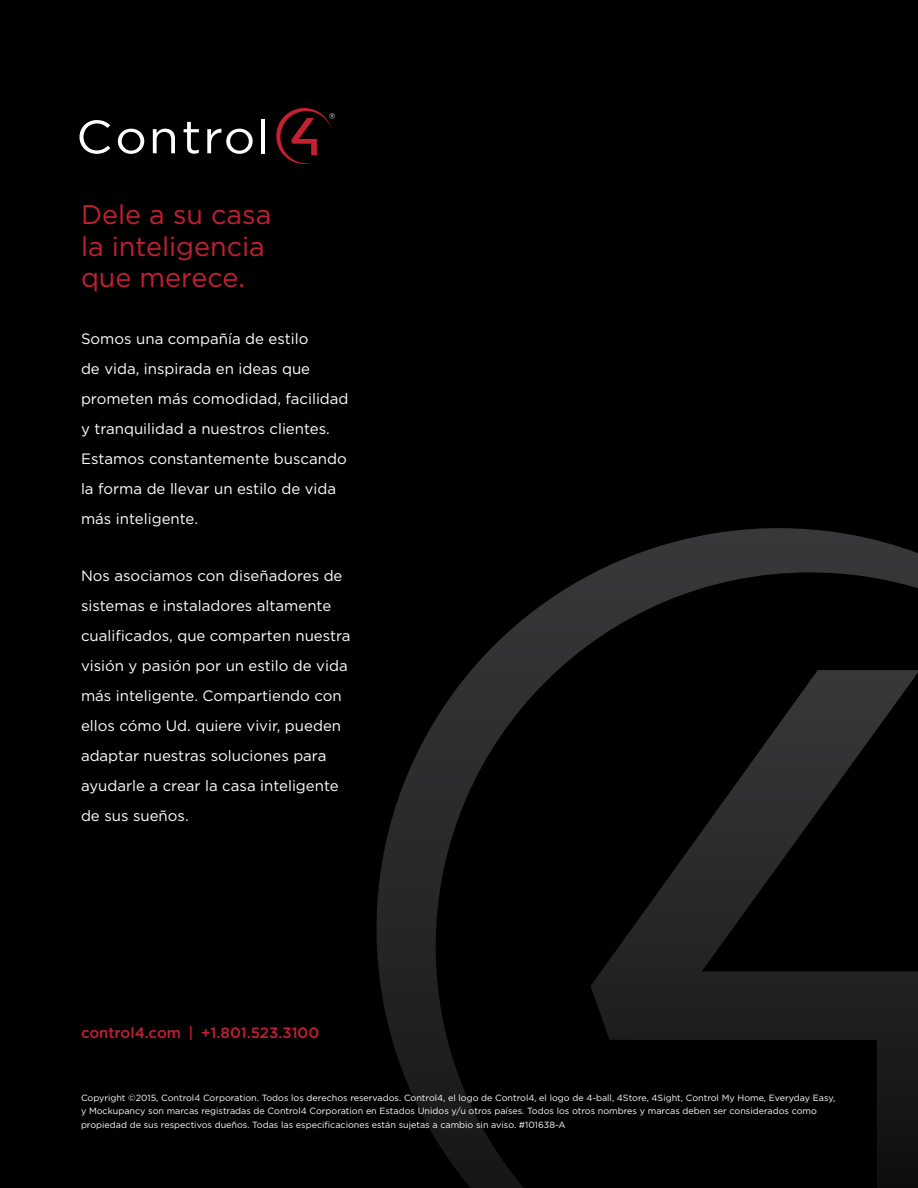
<style>
.page{position:relative;width:918px;height:1188px;background:#000}
.page>*{position:absolute;margin:0;border:0;box-sizing:border-box;transform-origin:0 0}
.t1{font:27px/31.5px "Gotham";color:#c32032}
.t2{font:15px/30px "Gotham";color:#fff}
.t3{font:500 15px "Gotham";color:#c32032}
.t4{font:9px/13.5px "Gotham";color:#fff}
</style>
<div class="page">
<svg style="left:376px;top:528px;width:542px;height:660px"></svg>
<svg style="left:80px;top:120px;width:30px;height:34px"></svg>
<svg style="left:118px;top:129px;width:26px;height:25px"></svg>
<svg style="left:153px;top:129px;width:22px;height:24px"></svg>
<svg style="left:184px;top:122px;width:15px;height:32px"></svg>
<svg style="left:207px;top:129px;width:46px;height:25px"></svg>
<hr style="left:262px;top:119px;width:3px;height:34px;background:#fff">
<svg style="left:276px;top:108px;width:59px;height:56px"></svg>
<h1 class="t1" style="left:81px;top:198px;width:192px">Dele a su casa la inteligencia que merece.</h1>
<p class="t2" style="left:81px;top:323px;width:269px">Somos una compañía de estilo<br>de vida, inspirada en ideas que prometen más comodidad, facilidad y tranquilidad a nuestros clientes.<br>Estamos constantemente buscando la forma de llevar un estilo de vida más inteligente.</p>
<p class="t2" style="left:81px;top:560px;width:271px">Nos asociamos con diseñadores de sistemas e instaladores altamente cualificados, que comparten nuestra visión y pasión por un estilo de vida más inteligente. Compartiendo con ellos cómo Ud. quiere vivir, pueden adaptar nuestras soluciones para ayudarle a crear la casa inteligente de sus sueños.</p>
<p class="t3" style="left:81px;top:1023px;width:240px">control4.com | +1.801.523.3100</p>
<p class="t4" style="left:81px;top:1091px;width:756px">Copyright ©2015, Control4 Corporation. Todos los derechos reservados. Control4, el logo de Control4, el logo de 4-ball, 4Store, 4Sight, Control My Home, Everyday Easy, y Mockupancy son marcas registradas de Control4 Corporation en Estados Unidos y/u otros países. Todos los otros nombres y marcas deben ser considerados como propiedad de sus respectivos dueños. Todas las especificaciones están sujetas a cambio sin aviso. #101638-A</p>
</div>
